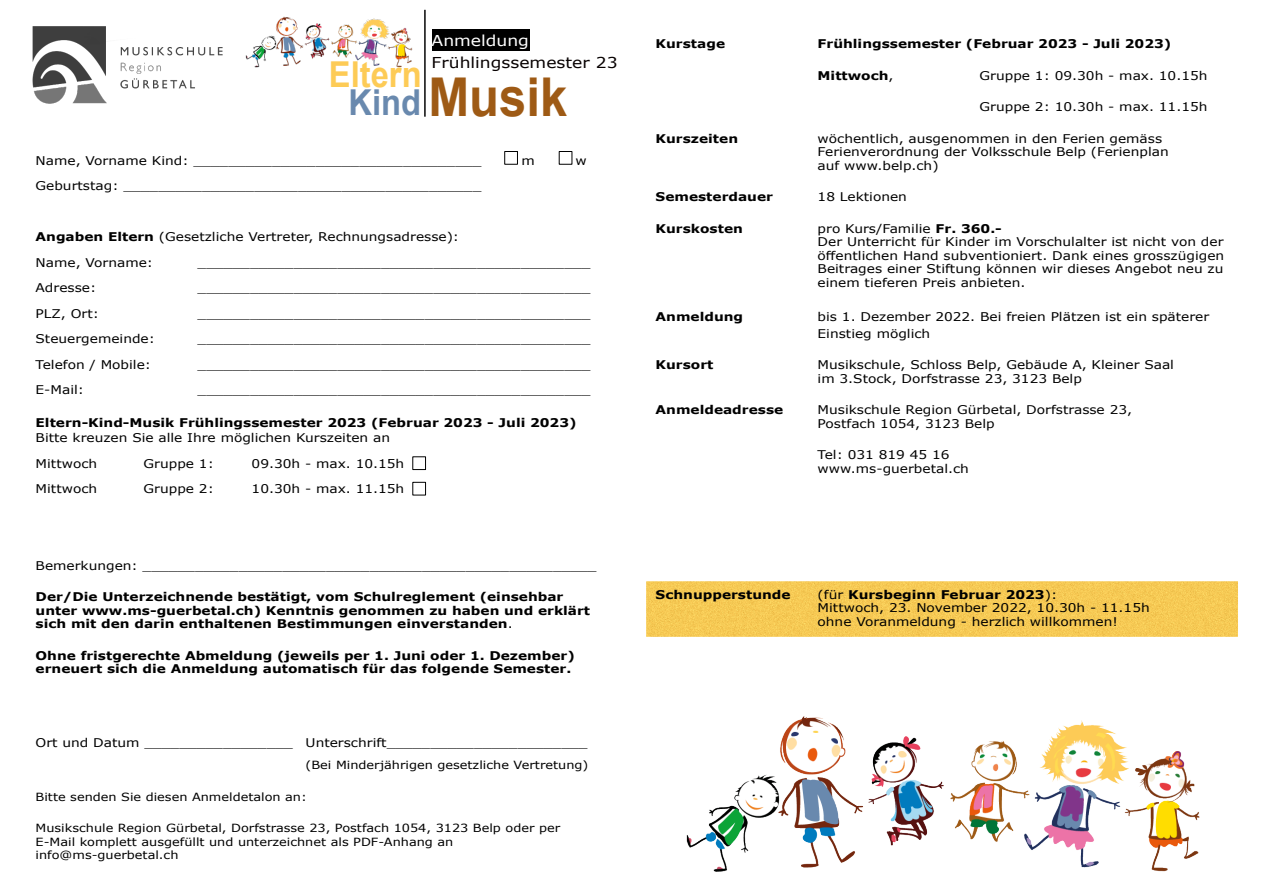
<style>
.page{position:relative;width:1263px;height:893px;background:#fff}
.page>*{position:absolute;margin:0;border:0;box-sizing:border-box;transform-origin:0 0}
.t1{font:700 53.55px "Arial";color:#9e5a15;scale:.92 1}
.t2{font:700 35.7px "Arial";color:#fdcb56;scale:.92 1}
.t3{font:15px "Verdana";color:#070000;scale:1.14 1}
.t4{font:15px "Verdana";color:#fff;scale:1.14 1}
.t5{font:12px/13.5px "Verdana";color:#000;scale:1.14 1}
.t6{font:700 12px/13.5px "Verdana";color:#000;scale:1.14 1}
.t7{font:11.25px/13.5px "Verdana";color:#000;scale:1.14 1}
.s1{font-weight:400}
.s2{font-weight:700}
.s3{font-size:35.7px;color:#6989ae}
</style>
<div class="page">
<img style="left:647px;top:582px;width:590px;height:54px">
<div style="left:645px;top:580px;width:594px;height:58px;border:1px solid #fff"></div>
<img style="left:32px;top:26px;width:191px;height:78px">
<div style="left:432px;top:30px;width:97px;height:21px;background:#000"></div>
<img style="left:245px;top:9px;width:181px;height:59px">
<div style="left:504px;top:151px;width:14px;height:13px;background:#fff;border:1px solid #000"></div>
<div style="left:413px;top:482px;width:13px;height:13px;background:#fff;border:1px solid #000"></div>
<div style="left:413px;top:457px;width:13px;height:13px;background:#fff;border:1px solid #000"></div>
<div style="left:559px;top:151px;width:13px;height:13px;background:#fff;border:1px solid #000"></div>
<img style="left:686px;top:716px;width:514px;height:156px">
<hr style="left:424px;top:11px;width:2px;height:105px;background:#000">
<p class="t4" style="left:432px;top:34px;width:87px">Anmeldung</p>
<p class="t6" style="left:656px;top:38px;width:62px">Kurstage</p>
<p class="t6" style="left:818px;top:38px;width:312px">Frühlingssemester (Februar 2023 - Juli 2023)</p>
<p class="t6" style="left:818px;top:70px;width:68px">Mittwoch<span class="s1">,</span></p>
<p class="t5" style="left:980px;top:70px;width:201px">Gruppe 1: 09.30h - max. 10.15h</p>
<p class="t5" style="left:980px;top:101px;width:201px">Gruppe 2: 10.30h - max. 11.15h</p>
<p class="t6" style="left:656px;top:133px;width:74px">Kurszeiten</p>
<p class="t5" style="left:818px;top:133px;width:309px">wöchentlich, ausgenommen in den Ferien gemäss<br>Ferienverordnung der Volksschule Belp (Ferienplan auf www.belp.ch)</p>
<p class="t6" style="left:656px;top:191px;width:104px">Semesterdauer</p>
<p class="t5" style="left:818px;top:191px;width:80px">18 Lektionen</p>
<p class="t6" style="left:656px;top:223px;width:78px">Kurskosten</p>
<p class="t5" style="left:818px;top:223px;width:358px">pro Kurs/Familie <span class="s2">Fr. 360.-<br></span>Der Unterricht für Kinder im Vorschulalter ist nicht von der öffentlichen Hand subventioniert. Dank eines grosszügigen Beitrages einer Stiftung können wir dieses Angebot neu zu einem tieferen Preis anbieten.</p>
<p class="t6" style="left:656px;top:311px;width:78px">Anmeldung</p>
<p class="t5" style="left:818px;top:310px;width:345px;line-height:16.5px">bis 1. Dezember 2022. Bei freien Plätzen ist ein späterer<br>Einstieg möglich</p>
<p class="t6" style="left:656px;top:359px;width:52px">Kursort</p>
<p class="t5" style="left:818px;top:359px;width:314px">Musikschule, Schloss Belp, Gebäude A, Kleiner Saal im 3.Stock, Dorfstrasse 23, 3123 Belp</p>
<p class="t6" style="left:656px;top:404px;width:113px">Anmeldeadresse</p>
<p class="t5" style="left:818px;top:404px;width:277px">Musikschule Region Gürbetal, Dorfstrasse 23,<br>Postfach 1054, 3123 Belp</p>
<p class="t5" style="left:818px;top:449px;width:134px">Tel: 031 819 45 16 www.ms-guerbetal.ch</p>
<p class="t3" style="left:432px;top:57px;width:165px">Frühlingssemester 23</p>
<h2 class="t2" style="left:329px;top:61px;width:102px">Eltern</h2>
<h1 class="t1" style="left:348px;top:77px;width:239px"><span class="s3">Kind</span> Musik</h1>
<p class="t5" style="left:36px;top:155px;width:393px">Name, Vorname Kind: _________________________________</p>
<p class="t5" style="left:522px;top:155px;width:13px">m</p>
<p class="t5" style="left:576px;top:155px;width:11px">w</p>
<p class="t5" style="left:36px;top:180px;width:393px">Geburtstag: _________________________________________</p>
<p class="t5" style="left:36px;top:225px;width:373px;line-height:25.5px"><span class="s2">Angaben Eltern</span> (Gesetzliche Vertreter, Rechnungsadresse):<br>Name, Vorname:</p>
<p class="t5" style="left:198px;top:257px;width:346px">_____________________________________________</p>
<p class="t5" style="left:36px;top:282px;width:55px">Adresse:</p>
<p class="t5" style="left:198px;top:282px;width:346px">_____________________________________________</p>
<p class="t5" style="left:36px;top:308px;width:57px">PLZ, Ort:</p>
<p class="t5" style="left:198px;top:308px;width:346px">_____________________________________________</p>
<p class="t5" style="left:36px;top:333px;width:106px">Steuergemeinde:</p>
<p class="t5" style="left:198px;top:333px;width:346px">_____________________________________________</p>
<p class="t5" style="left:36px;top:359px;width:103px">Telefon / Mobile:</p>
<p class="t5" style="left:198px;top:359px;width:346px">_____________________________________________</p>
<p class="t5" style="left:36px;top:384px;width:44px">E-Mail:</p>
<p class="t5" style="left:198px;top:384px;width:346px">_____________________________________________</p>
<p class="t6" style="left:36px;top:417px;width:476px">Eltern-Kind-Musik Frühlingssemester 2023 (Februar 2023 - Juli 2023)</p>
<p class="t5" style="left:36px;top:426px;width:312px;line-height:25.5px">Bitte kreuzen Sie alle Ihre möglichen Kurszeiten an<br>Mittwoch</p>
<p class="t5" style="left:144px;top:458px;width:63px">Gruppe 1:</p>
<p class="t5" style="left:252px;top:458px;width:135px">09.30h - max. 10.15h</p>
<p class="t5" style="left:36px;top:483px;width:56px">Mittwoch</p>
<p class="t5" style="left:144px;top:483px;width:63px">Gruppe 2:</p>
<p class="t5" style="left:252px;top:483px;width:135px">10.30h - max. 11.15h</p>
<p class="t5" style="left:36px;top:560px;width:494px">Bemerkungen: ____________________________________________________</p>
<p class="t6" style="left:36px;top:591px;width:488px">Der/Die Unterzeichnende bestätigt, vom Schulreglement (einsehbar unter www.ms-guerbetal.ch) Kenntnis genommen zu haben und erklärt sich mit den darin enthaltenen Bestimmungen einverstanden<span class="s1">.</span></p>
<p class="t6" style="left:36px;top:650px;width:474px">Ohne fristgerechte Abmeldung (jeweils per 1. Juni oder 1. Dezember) erneuert sich die Anmeldung automatisch für das folgende Semester.</p>
<p class="t5" style="left:36px;top:737px;width:486px">Ort und Datum _________________ Unterschrift_______________________</p>
<p class="t7" style="left:306px;top:759px;width:250px">(Bei Minderjährigen gesetzliche Vertretung)</p>
<p class="t7" style="left:36px;top:791px;width:240px">Bitte senden Sie diesen Anmeldetalon an:</p>
<p class="t7" style="left:36px;top:822px;width:462px">Musikschule Region Gürbetal, Dorfstrasse 23, Postfach 1054, 3123 Belp oder per<br>E-Mail komplett ausgefüllt und unterzeichnet als PDF-Anhang an info@ms-guerbetal.ch</p>
<p class="t6" style="left:656px;top:589px;width:120px">Schnupperstunde</p>
<p class="t5" style="left:818px;top:589px;width:293px">(für <span class="s2">Kursbeginn Februar 2023</span>):<br>Mittwoch, 23. November 2022, 10.30h - 11.15h ohne Voranmeldung - herzlich willkommen!</p>
</div>
